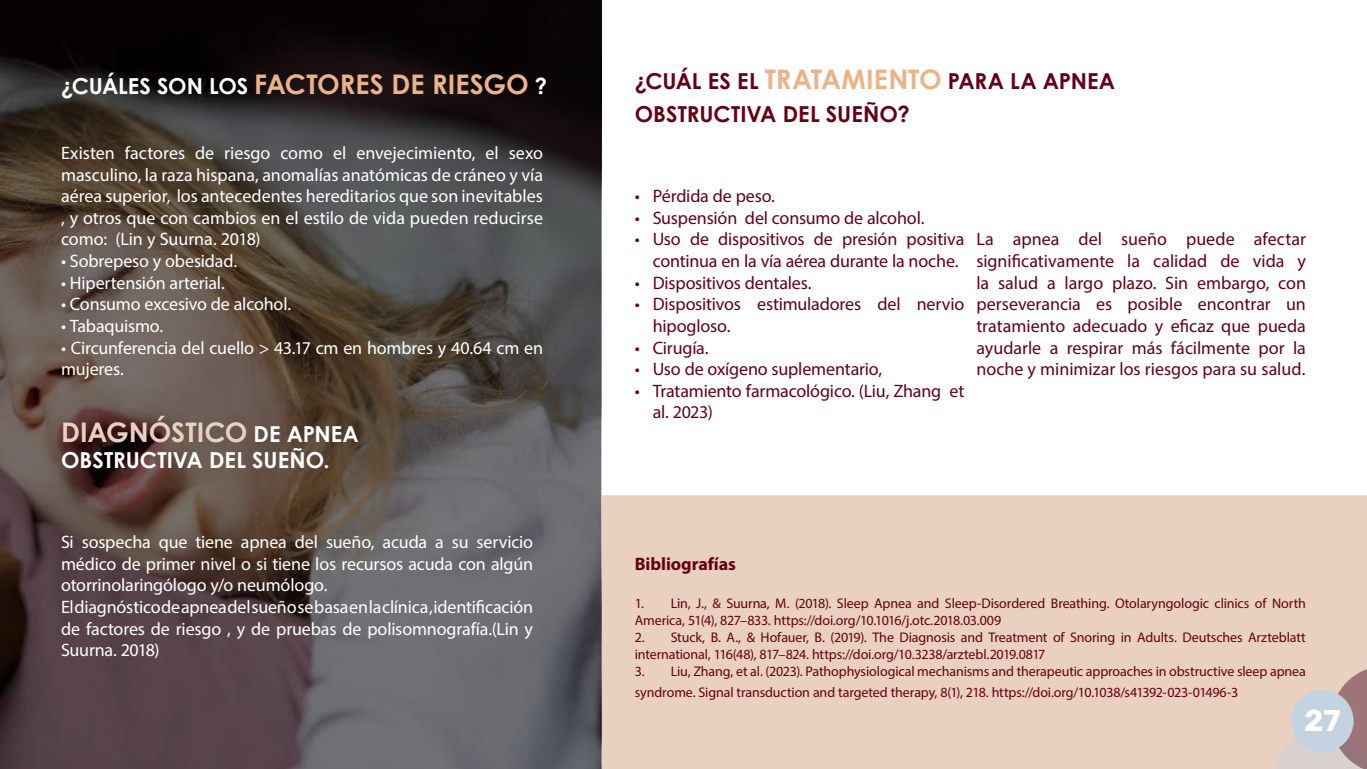
<style>
.page{position:relative;width:1367px;height:769px;background:#fff}
.page>*{position:absolute;margin:0;border:0;box-sizing:border-box;transform-origin:0 0}
.t1{font:700 30px "Rubik";color:#fff}
.t2{font:700 27px "Century Gothic";letter-spacing:-.005em;color:#ebb38a}
.t3{font:700 27px "Century Gothic";letter-spacing:-.005em;color:#ead0be}
.t4{font:700 22px/32.4px "Century Gothic";color:#650015}
.t5{font:700 22px "Century Gothic";color:#fff}
.t6{font:18px/21.6px "Myriad Pro";letter-spacing:-.01em;color:#fff}
.t7{font:18px/21.6px "Myriad Pro";letter-spacing:-.01em;color:#650015}
.t8{font:700 18px "Myriad Pro";letter-spacing:-.005em;color:#650015}
.t9{font:14px/16.8px "Myriad Pro";letter-spacing:-.01em;color:#650015}
.s1{font-size:22px;color:#fff}
.s2{font-size:27px;color:#ebb38a}
</style>
<div class="page">
<div style="left:601px;top:495px;width:765px;height:273px;background:#ead0be"></div>
<svg style="left:0;top:0;width:601px;height:768px;background:#4d4442"></svg>
<svg style="left:1272px;top:665px;width:94px;height:103px;background:#d1b8b0"></svg>
<div style="left:1290px;top:689px;width:63px;height:62px;background:#c3d3e2;border-radius:50%"></div>
<h2 class="t2" style="left:61px;top:64px;width:487px"><span class="s1">¿CUÁLES SON LOS</span> FACTORES DE RIESGO <span class="s1">?</span></h2>
<p class="t4" style="left:634px;top:64px;width:481px">¿CUÁL ES EL <span class="s2">TRATAMIENTO</span> PARA LA APNEA<br>OBSTRUCTIVA DEL SUEÑO?</p>
<p class="t6" style="left:61px;top:142px;width:483px;text-align:justify">Existen factores de riesgo como el envejecimiento, el sexo masculino, la raza hispana, anomalías anatómicas de cráneo y vía aérea superior, los antecedentes hereditarios que son inevitables , y otros que con cambios en el estilo de vida pueden reducirse como: (Lin y Suurna. 2018)</p>
<p class="t6" style="left:61px;top:250px;width:178px">• Sobrepeso y obesidad.</p>
<p class="t6" style="left:61px;top:271px;width:165px">• Hipertensión arterial.</p>
<p class="t6" style="left:61px;top:293px;width:232px">• Consumo excesivo de alcohol.</p>
<p class="t6" style="left:61px;top:314px;width:104px">• Tabaquismo.</p>
<p class="t6" style="left:61px;top:336px;width:483px">• Circunferencia del cuello &gt; 43.17 cm en hombres y 40.64 cm en mujeres.</p>
<h2 class="t3" style="left:61px;top:411px;width:299px">DIAGNÓSTICO <span class="s1">DE APNEA</span></h2>
<p class="t5" style="left:61px;top:443px;width:270px">OBSTRUCTIVA DEL SUEÑO.</p>
<p class="t6" style="left:61px;top:530px;width:473px">Si sospecha que tiene apnea del sueño, acuda a su servicio médico de primer nivel o si tiene los recursos acuda con algún otorrinolaringólogo y/o neumólogo.<br>El diagnóstico de apnea del sueño se basa en la clínica , identificación de factores de riesgo , y de pruebas de polisomnografía.(Lin y Suurna. 2018)</p>
<p class="t7" style="left:634px;top:185px;width:142px">• Pérdida de peso.</p>
<p class="t7" style="left:634px;top:206px;width:291px">• Suspensión del consumo de alcohol.</p>
<p class="t7" style="left:652px;top:228px;width:313px;text-indent:-18px">• Uso de dispositivos de presión positiva continua en la vía aérea durante la noche.</p>
<p class="t7" style="left:634px;top:271px;width:178px">• Dispositivos dentales.</p>
<p class="t7" style="left:652px;top:293px;width:313px;text-indent:-18px">• Dispositivos estimuladores del nervio hipogloso.</p>
<p class="t7" style="left:634px;top:336px;width:75px">• Cirugía.</p>
<p class="t7" style="left:634px;top:358px;width:249px">• Uso de oxígeno suplementario,</p>
<p class="t7" style="left:652px;top:379px;width:313px;text-indent:-18px">• Tratamiento farmacológico. (Liu, Zhang et al. 2023)</p>
<p class="t7" style="left:976px;top:228px;width:331px;text-align:justify">La apnea del sueño puede afectar significativamente la calidad de vida y la salud a largo plazo. Sin embargo, con perseverancia es posible encontrar un tratamiento adecuado y eficaz que pueda ayudarle a respirar más fácilmente por la noche y minimizar los riesgos para su salud.</p>
<p class="t8" style="left:634px;top:551px;width:103px">Bibliografías</p>
<p class="t9" style="left:634px;top:594px;width:672px">1. Lin, J., &amp; Suurna, M. (2018). Sleep Apnea and Sleep-Disordered Breathing. Otolaryngologic clinics of North<br>America, 51(4), 827–833. https://doi.org/10.1016/j.otc.2018.03.009</p>
<p class="t9" style="left:634px;top:628px;width:672px">2. Stuck, B. A., &amp; Hofauer, B. (2019). The Diagnosis and Treatment of Snoring in Adults. Deutsches Arzteblatt international, 116(48), 817–824. https://doi.org/10.3238/arztebl.2019.0817</p>
<p class="t9" style="left:634px;top:659px;width:672px;line-height:21.6px">3. Liu, Zhang, et al. (2023). Pathophysiological mechanisms and therapeutic approaches in obstructive sleep apnea syndrome. Signal transduction and targeted therapy, 8(1), 218. https://doi.org/10.1038/s41392-023-01496-3</p>
<h1 class="t1" style="left:1303px;top:703px;width:38px">27</h1>
</div>
